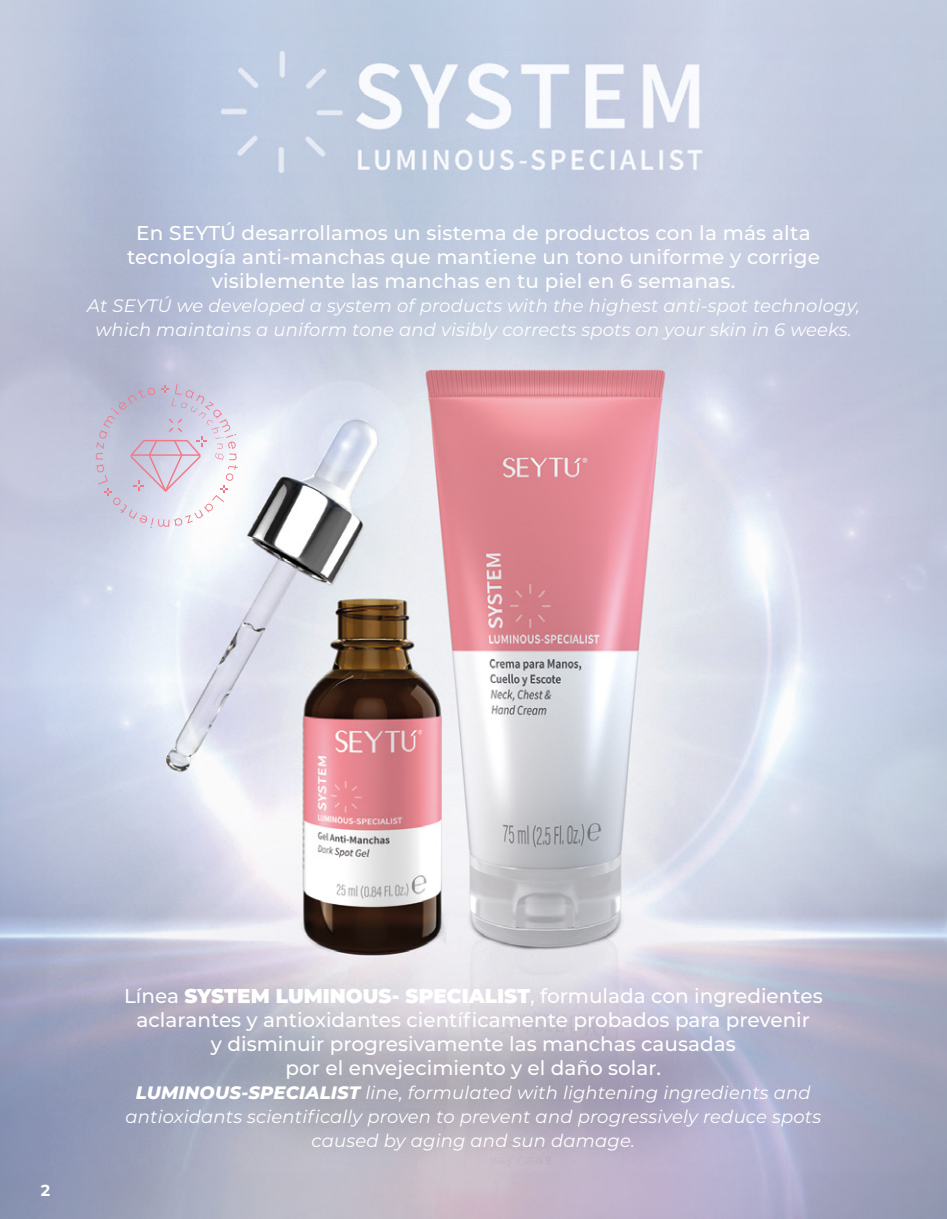
<style>
.page{position:relative;width:947px;height:1219px;background:#fff}
.page>*{position:absolute;margin:0;border:0;box-sizing:border-box;transform-origin:0 0}
.t1{font:500 20px/24px "Montserrat";color:#fff;text-align:center}
.t2{font:italic 18px/24px "Montserrat";letter-spacing:.01em;color:#fff;text-align:center}
.t3{font:700 16px "Montserrat";color:#fff}
.s1{font-weight:900}
.s2{font-weight:800}
</style>
<div class="page">
<img style="left:0;top:0;width:947px;height:1219px">
<svg style="left:96px;top:384px;width:142px;height:144px;background:#d4cfdf"></svg>
<p class="t1" style="left:127px;top:220px;width:694px">En SEYTÚ desarrollamos un sistema de productos con la más alta tecnología anti-manchas que mantiene un tono uniforme y corrige visiblemente las manchas en tu piel en 6 semanas.</p>
<p class="t2" style="left:87px;top:293px;width:774px">At SEYTÚ we developed a system of products with the highest anti-spot technology, which maintains a uniform tone and visibly corrects spots on your skin in 6 weeks.</p>
<p class="t3" style="left:41px;top:1178px;width:11px">2</p>
<p class="t1" style="left:124px;top:983px;width:700px">Línea <span class="s1">SYSTEM LUMINOUS- SPECIALIST</span>, formulada con ingredientes aclarantes y antioxidantes científicamente probados para prevenir<br>y disminuir progresivamente las manchas causadas<br>por el envejecimiento y el daño solar.</p>
<p class="t2" style="left:125px;top:1080px;width:697px"><span class="s2">LUMINOUS-SPECIALIST</span> line, formulated with lightening ingredients and antioxidants scientifically proven to prevent and progressively reduce spots caused by aging and sun damage.</p>
</div>
